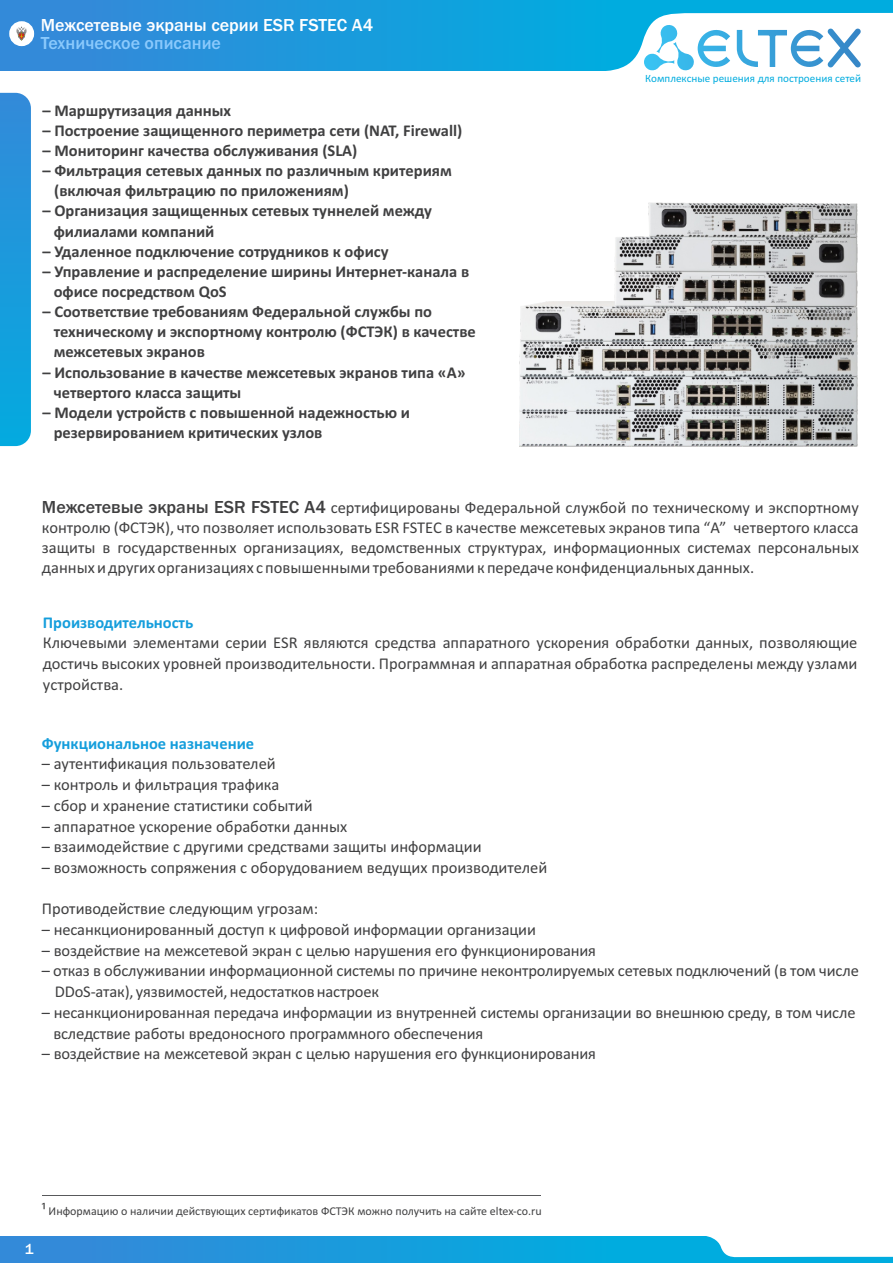
<style>
.page{position:relative;width:893px;height:1263px;background:#fff}
.page>*{position:absolute;margin:0;border:0;box-sizing:border-box;transform-origin:0 0}
.t1{font:500 18px "Franklin Gothic";color:#fff}
.t2{font:500 18px "Franklin Gothic";color:#8ac9fc}
.t3{font:16.5px/20.7px "Calibri";letter-spacing:-.01em;color:#404041;text-align:justify}
.t4{font:700 16.5px/20.1px "Calibri";color:#404041}
.t5{font:700 16.5px "Calibri";color:#159edc}
.t6{font:500 15px "Franklin Gothic";color:#fff}
.t7{font:12px "Calibri";color:#404041}
.t8{font:11.1px "Calibri";color:#00acdf}
.s1{font-family:"Franklin Gothic";font-weight:500;font-size:18px}
.s2{font-size:16.5px}
</style>
<div class="page">
<div style="left:0;top:0;width:893px;height:71px;background:linear-gradient(to right,#3489d9,#00b4e0)"></div>
<svg style="left:589px;top:13px;width:304px;height:58px"></svg>
<div style="left:0;top:1236px;width:893px;height:27px;background:linear-gradient(to right,#3489d9,#00b4e0)"></div>
<svg style="left:703px;top:1236px;width:190px;height:21px"></svg>
<div style="left:9px;top:21px;width:25px;height:25px;border:9px solid #fff;border-radius:50%"></div>
<svg style="left:12px;top:24px;width:19px;height:19px"></svg>
<hr style="left:42px;top:1195px;width:498px;height:1px;background:#58595b">
<svg style="left:0;top:93px;width:31px;height:353px;background:#1d9bdc"></svg>
<img style="left:519px;top:202px;width:339px;height:245px">
<p class="t1" style="left:41px;top:19px;width:334px">Межсетевые экраны серии ESR FSTEC A4</p>
<p class="t2" style="left:41px;top:36px;width:182px">Техническое описание</p>
<p class="t4" style="left:42px;top:101px;width:190px">– Маршрутизация данных</p>
<p class="t4" style="left:42px;top:122px;width:421px">– Построение защищенного периметра сети (NAT, Firewall)</p>
<p class="t4" style="left:42px;top:142px;width:317px">– Мониторинг качества обслуживания (SLA)</p>
<p class="t4" style="left:54px;top:162px;width:399px;text-indent:-12px">– Фильтрация сетевых данных по различным критериям (включая фильтрацию по приложениям)</p>
<p class="t4" style="left:54px;top:202px;width:380px;text-indent:-11px">– Организация защищенных сетевых туннелей между филиалами компаний</p>
<p class="t4" style="left:42px;top:242px;width:348px">– Удаленное подключение сотрудников к офису</p>
<p class="t4" style="left:54px;top:263px;width:417px;text-indent:-11px">– Управление и распределение ширины Интернет-канала в офисе посредством QoS</p>
<p class="t4" style="left:54px;top:303px;width:424px;text-indent:-11px">– Соответствие требованиям Федеральной службы по техническому и экспортному контролю (ФСТЭК) в качестве межсетевых экранов</p>
<p class="t4" style="left:54px;top:363px;width:413px;text-indent:-11px">– Использование в качестве межсетевых экранов типа «А» четвертого класса защиты</p>
<p class="t4" style="left:54px;top:404px;width:358px;text-indent:-11px">– Модели устройств с повышенной надежностью и резервированием критических узлов</p>
<p class="t8" style="left:645px;top:73px;width:217px">Комплексные решения для построения сетей</p>
<p class="t3" style="left:42px;top:499px;width:818px;line-height:20.1px"><span class="s1">Межсетевые экраны ESR FSTEC A4</span> сертифицированы Федеральной службой по техническому и экспортному контролю (ФСТЭК), что позволяет использовать ESR FSTEC в качестве межсетевых экранов типа “А” четвертого класса защиты в государственных организациях, ведомственных структурах, информационных системах персональных данных и других организациях с повышенными требованиями к передаче конфиденциальных данных.</p>
<p class="t5" style="left:43px;top:615px;width:152px">Производительность</p>
<p class="t3" style="left:43px;top:634px;width:816px">Ключевыми элементами серии ESR являются средства аппаратного ускорения обработки данных, позволяющие достичь высоких уровней производительности. Программная и аппаратная обработка распределены между узлами устройства.</p>
<p class="t5" style="left:42px;top:736px;width:214px">Функциональное назначение</p>
<p class="t3" style="left:42px;top:755px;width:236px">– аутентификация пользователей</p>
<p class="t3" style="left:42px;top:776px;width:239px">– контроль и фильтрация трафика</p>
<p class="t3" style="left:42px;top:796px;width:272px">– сбор и хранение статистики событий</p>
<p class="t3" style="left:42px;top:817px;width:307px">– аппаратное ускорение обработки данных</p>
<p class="t3" style="left:42px;top:838px;width:441px">– взаимодействие с другими средствами защиты информации</p>
<p class="t3" style="left:42px;top:858px;width:507px">– возможность сопряжения с оборудованием ведущих производителей</p>
<p class="t3" style="left:42px;top:900px;width:278px">Противодействие следующим угрозам:</p>
<p class="t3" style="left:42px;top:920px;width:496px">– несанкционированный доступ к цифровой информации организации</p>
<p class="t3" style="left:42px;top:941px;width:556px">– воздействие на межсетевой экран с целью нарушения его функционирования</p>
<p class="t3" style="left:55px;top:962px;width:806px;text-indent:-13px">– отказ в обслуживании информационной системы по причине неконтролируемых сетевых подключений (в том числе<br>DDoS-атак), уязвимостей, недостатков настроек</p>
<p class="t3" style="left:53px;top:1003px;width:804px;text-indent:-12px">– несанкционированная передача информации из внутренней системы организации во внешнюю среду, в том числе вследствие работы вредоносного программного обеспечения</p>
<p class="t3" style="left:42px;top:1045px;width:556px">– воздействие на межсетевой экран с целью нарушения его функционирования</p>
<p class="t7" style="left:42px;top:1206px;width:501px"><span class="s2">¹</span> Информацию о наличии действующих сертификатов ФСТЭК можно получить на сайте eltex-co.ru</p>
<p class="t6" style="left:25px;top:1243px;width:10px">1</p>
</div>
